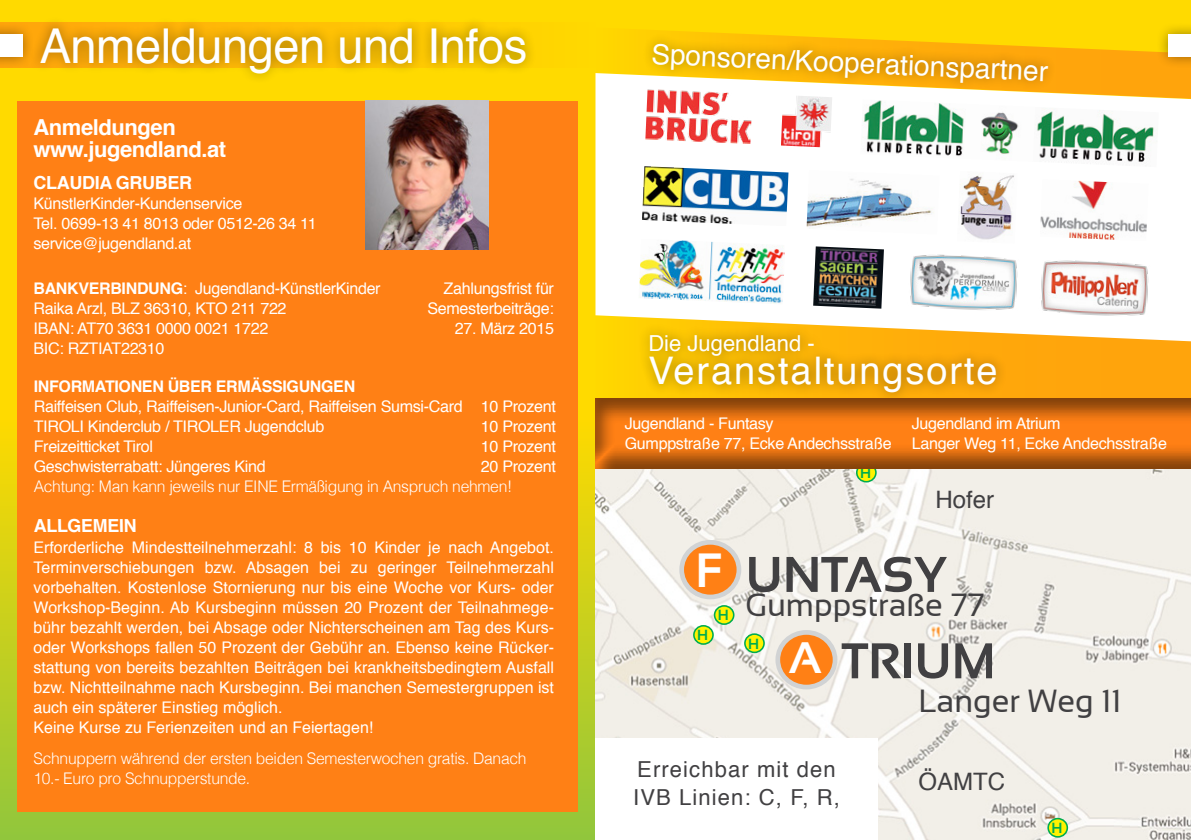
<style>
.page{position:relative;width:1191px;height:840px;background:#fff}
.page>*{position:absolute;margin:0;border:0;box-sizing:border-box;transform-origin:0 0}
.t1{font:700 50px "Sansation";color:#414042}
.t2{font:48px "Helvetica";letter-spacing:-.01em;color:#fff}
.t3{font:700 48px "Sansation";color:#fff}
.t4{font:700 44px "Sansation";color:#fff}
.t5{font:38px "Helvetica";letter-spacing:.05em;color:#fff}
.t6{font:32px "Sansation";color:#414042}
.t7{font:28px "Helvetica";color:#fff}
.t8{font:24px "Helvetica";color:#414042}
.t9{font:22px/28px "Helvetica";letter-spacing:.05em;color:#414042}
.t10{font:700 22px/22px "Helvetica";letter-spacing:-.02em;color:#fff}
.t11{font:22px "Helvetica";color:#fff}
.t12{font:700 18px "Helvetica";letter-spacing:-.02em;color:#fff}
.t13{font:16px/20px "Helvetica";color:#fff}
.t14{font:16px/20px "Helvetica";letter-spacing:-.02em;color:#fff}
.t15{font:300 16px/20px "Helvetica";letter-spacing:-.02em;color:#fff}
.t16{font:700 16px "Helvetica";letter-spacing:-.02em;color:#fff}
.t17{font:700 14.6px "Sansation";color:#00ac4e}
.s1{font-weight:700}
</style>
<div class="page">
<div style="left:0;top:0;width:1191px;height:839px;background:#ffda00"></div>
<svg style="left:646px;top:30px;width:545px;height:43px"></svg>
<div style="left:0;top:420px;width:1191px;height:419px;background:#94c73a"></div>
<div style="left:0;top:23px;width:595px;height:45px;background:#ffd600"></div>
<div style="left:29px;top:16px;width:507px;height:69px;background:#000;opacity:.4"></div>
<div style="left:0;top:21px;width:35px;height:48px;background:#000;opacity:.4"></div>
<div style="left:0;top:34px;width:23px;height:23px;background:#fff"></div>
<div style="left:1155px;top:21px;width:36px;height:48px;background:#000;opacity:.4"></div>
<div style="left:1168px;top:34px;width:23px;height:23px;background:#fff"></div>
<div style="left:1px;top:84px;width:594px;height:728px;background:#000;opacity:.5"></div>
<div style="left:1007px;top:341px;width:184px;height:40px;background:#ffa50c"></div>
<img style="left:365px;top:101px;width:123px;height:148px">
<div style="left:637px;top:322px;width:370px;height:82px;background:#000;opacity:.4"></div>
<svg style="left:595px;top:73px;width:596px;height:268px;background:#fef2d5"></svg>
<img style="left:813px;top:246px;width:71px;height:62px">
<svg style="left:640px;top:32px;width:419px;height:112px;background:#f6c64a"></svg>
<img style="left:645px;top:89px;width:107px;height:55px">
<img style="left:642px;top:166px;width:146px;height:60px">
<img style="left:957px;top:171px;width:60px;height:72px">
<img style="left:860px;top:99px;width:107px;height:60px">
<img style="left:1032px;top:107px;width:126px;height:60px">
<img style="left:964px;top:104px;width:71px;height:58px">
<img style="left:806px;top:170px;width:133px;height:64px">
<img style="left:1040px;top:179px;width:108px;height:62px">
<img style="left:595px;top:469px;width:596px;height:370px">
<div style="left:681px;top:542px;width:58px;height:54px;background:#ff8015;border-radius:50%"></div>
<div style="left:679px;top:539px;width:62px;height:60px;border:5px solid #d1d3d4;border-radius:50%"></div>
<div style="left:778px;top:632px;width:57px;height:54px;background:#ff8015;border-radius:50%"></div>
<div style="left:775px;top:629px;width:62px;height:60px;border:5px solid #d1d3d4;border-radius:50%"></div>
<div style="left:714px;top:605px;width:19px;height:18px;background:#fff200;border-radius:50%"></div>
<div style="left:714px;top:604px;width:20px;height:20px;border:2px solid #00ac4e;border-radius:50%"></div>
<div style="left:745px;top:633px;width:19px;height:19px;background:#fff200;border-radius:50%"></div>
<div style="left:744px;top:633px;width:21px;height:19px;border:2px solid #00ac4e;border-radius:50%"></div>
<div style="left:694px;top:625px;width:19px;height:18px;background:#fff200;border-radius:50%"></div>
<div style="left:693px;top:624px;width:21px;height:20px;border:2px solid #00ac4e;border-radius:50%"></div>
<div style="left:1048px;top:818px;width:19px;height:18px;background:#fff200;border-radius:50%"></div>
<div style="left:1047px;top:817px;width:21px;height:20px;border:2px solid #00ac4e;border-radius:50%"></div>
<div style="left:856px;top:463px;width:20px;height:18px;background:#fff200;border-radius:50%"></div>
<div style="left:856px;top:462px;width:20px;height:20px;border:2px solid #00ac4e;border-radius:50%"></div>
<div style="left:579px;top:381px;width:612px;height:88px;background:#000;opacity:.5"></div>
<img style="left:781px;top:95px;width:51px;height:52px">
<img style="left:638px;top:239px;width:147px;height:65px">
<img style="left:1037px;top:259px;width:115px;height:58px">
<img style="left:906px;top:253px;width:115px;height:59px">
<div style="left:595px;top:738px;width:282px;height:101px;background:#fff"></div>
<h2 class="t2" style="left:40px;top:9px;width:489px">Anmeldungen und Infos</h2>
<h3 class="t10" style="left:33px;top:116px;width:194px">Anmeldungen www.jugendland.at</h3>
<p class="t12" style="left:33px;top:168px;width:160px">CLAUDIA GRUBER</p>
<p class="t14" style="left:33px;top:194px;width:285px">KünstlerKinder-Kundenservice<br>Tel. 0699-13 41 8013 oder 0512-26 34 11 service@jugendland.at</p>
<p class="t14" style="left:33px;top:279px;width:348px"><span class="s1">BANKVERBINDUNG</span>: Jugendland-KünstlerKinder<br>Raika Arzl, BLZ 36310, KTO 211 722<br>IBAN: AT70 3631 0000 0021 1722<br>BIC: RZTIAT22310</p>
<p class="t16" style="left:34px;top:373px;width:323px">INFORMATIONEN ÜBER ERMÄSSIGUNGEN</p>
<p class="t14" style="left:34px;top:397px;width:524px">Raiffeisen Club, Raiffeisen-Junior-Card, Raiffeisen Sumsi-Card 10 Prozent<br>TIROLI Kinderclub / TIROLER Jugendclub</p>
<p class="t14" style="left:427px;top:279px;width:128px;text-align:right">Zahlungsfrist für<br>Semesterbeiträge:</p>
<p class="t14" style="left:455px;top:319px;width:101px">27. März 2015</p>
<p class="t14" style="left:481px;top:417px;width:77px">10 Prozent</p>
<p class="t14" style="left:34px;top:437px;width:121px">Freizeitticket Tirol</p>
<p class="t14" style="left:481px;top:437px;width:77px">10 Prozent</p>
<p class="t14" style="left:34px;top:457px;width:233px">Geschwisterrabatt: Jüngeres Kind</p>
<p class="t14" style="left:481px;top:457px;width:77px">20 Prozent</p>
<p class="t15" style="left:34px;top:475px;width:480px">Achtung: Man kann jeweils nur EINE Ermäßigung in Anspruch nehmen!</p>
<p class="t12" style="left:34px;top:510px;width:105px">ALLGEMEIN</p>
<p class="t13" style="left:33px;top:538px;width:522px">Erforderliche Mindestteilnehmerzahl: 8 bis 10 Kinder je nach Angebot.<br>Terminverschiebungen bzw. Absagen bei zu geringer Teilnehmerzahl vorbehalten. Kostenlose Stornierung nur bis eine Woche vor Kurs- oder Workshop-Beginn. Ab Kursbeginn müssen 20 Prozent der Teilnahmege&shy;bühr bezahlt werden, bei Absage oder Nichterscheinen am Tag des Kurs&shy;oder Workshops fallen 50 Prozent der Gebühr an. Ebenso keine Rücker&shy;stattung von bereits bezahlten Beiträgen bei krankheitsbedingtem Ausfall bzw. Nichtteilnahme nach Kursbeginn. Bei manchen Semestergruppen ist auch ein späterer Einstieg möglich.<br>Keine Kurse zu Ferienzeiten und an Feiertagen!</p>
<p class="t15" style="left:33px;top:746px;width:494px">Schnuppern während der ersten beiden Semesterwochen gratis. Danach<br>10.- Euro pro Schnupperstunde.</p>
<h3 class="t7" style="left:653px;top:30px;width:398px;rotate:3deg">Sponsoren/Kooperationspartner</h3>
<h3 class="t11" style="left:648px;top:326px;width:168px">Die Jugendland -</h3>
<h3 class="t5" style="left:648px;top:341px;width:351px">Veranstaltungsorte</h3>
<p class="t14" style="left:625px;top:413px;width:269px">Jugendland - Funtasy<br>Gumppstraße 77, Ecke Andechsstraße</p>
<p class="t14" style="left:911px;top:413px;width:257px">Jugendland im Atrium<br>Langer Weg 11, Ecke Andechsstraße</p>
<h2 class="t3" style="left:695px;top:543px;width:29px">F</h2>
<p class="t17" style="left:697px;top:626px;width:13px">H</p>
<p class="t17" style="left:718px;top:606px;width:13px">H</p>
<p class="t17" style="left:860px;top:464px;width:13px">H</p>
<h3 class="t8" style="left:935px;top:480px;width:60px">Hofer</h3>
<h1 class="t1" style="left:745px;top:546px;width:201px">UNTASY</h1>
<h3 class="t6" style="left:745px;top:586px;width:241px">Gumppstraße 77</h3>
<h1 class="t1" style="left:841px;top:632px;width:155px">TRIUM</h1>
<h3 class="t6" style="left:918px;top:683px;width:205px">Langer Weg 11</h3>
<p class="t17" style="left:748px;top:635px;width:13px">H</p>
<h3 class="t4" style="left:788px;top:632px;width:35px">A</h3>
<h3 class="t9" style="left:633px;top:755px;width:208px">Erreichbar mit den<br>IVB Linien: C, F, R,</h3>
<h3 class="t8" style="left:918px;top:763px;width:88px">ÖAMTC</h3>
<p class="t17" style="left:1051px;top:819px;width:13px">H</p>
</div>
